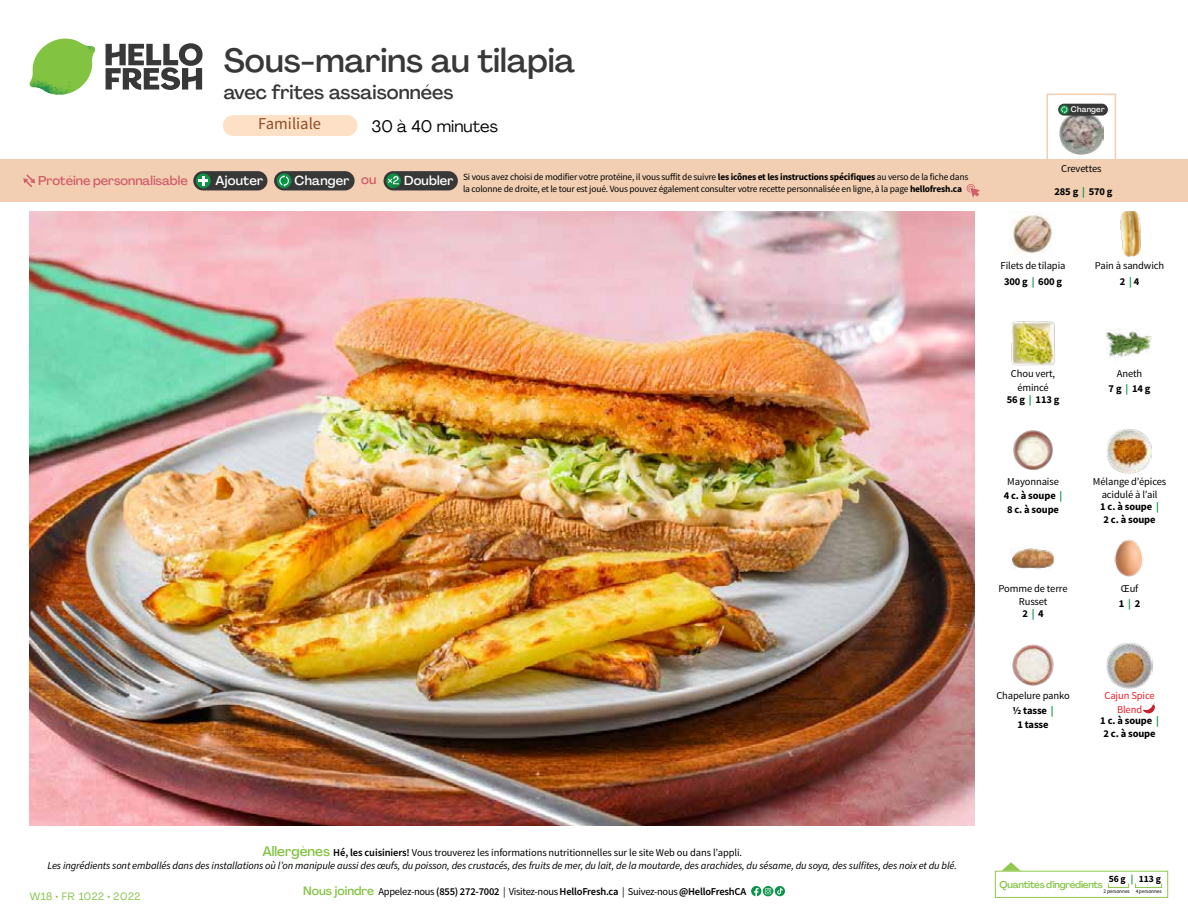
<style>
.page{position:relative;width:1188px;height:918px;background:#fff}
.page>*{position:absolute;margin:0;border:0;box-sizing:border-box;transform-origin:0 0}
.t1{font:500 33px "Agrandir";color:#383839}
.t2{font:500 19.5px "Agrandir";color:#383839}
.t3{font:16.5px "Agrandir";color:#000}
.t4{font:16.5px "Source Sans Pro";color:#8e4b25}
.t5{font:500 12.9px "Agrandir";letter-spacing:.015em;color:#fff}
.t6{font:500 12.75px "Agrandir";letter-spacing:-.005em;color:#d15f6a}
.t7{font:italic 10.5px/13.5px "Source Sans Pro";letter-spacing:-.01em;color:#000;text-align:center}
.t8{font:10.5px/14.9px "Source Sans Pro";letter-spacing:-.01em;color:#000;text-align:center}
.t9{font:600 10.5px "Source Sans Pro";letter-spacing:-.02em;color:#000}
.t10{font:700 10.5px/13.5px "Source Sans Pro";letter-spacing:-.01em;color:#000;text-align:center}
.t11{font:10.5px "Agrandir";letter-spacing:.05em;color:#82c341}
.t12{font:10.5px/13.5px "Source Sans Pro";letter-spacing:-.01em;color:#ed1d24;text-align:center}
.t13{font:500 9.75px "Agrandir";letter-spacing:-.025em;color:#82c341}
.t14{font:700 9.6px "Source Sans Pro";color:#000}
.t15{font:9.45px/12px "Source Sans Pro";letter-spacing:-.02em;color:#000}
.t16{font:500 7.95px "Agrandir";letter-spacing:.02em;color:#fff}
.t17{font:5.25px "Source Sans Pro";letter-spacing:-.01em;color:#000}
.s1{color:#d15f6a}
.s2{font-weight:700}
.s3{font-weight:700;color:#0b9446}
.s4{color:#0b9446}
.s5{font-family:"Agrandir";font-weight:500;font-style:normal;font-size:13.5px;color:#82c341}
.s6{font-weight:600;font-style:normal}
.s7{font-style:normal}
.s8{font-family:"Agrandir";font-weight:500;font-size:12px;color:#82c341}
.s9{font-weight:400}
</style>
<div class="page">
<svg style="left:106px;top:43px;width:97px;height:47px"></svg>
<svg style="left:34px;top:39px;width:59px;height:38px"></svg>
<img style="left:65px;top:39px;width:30px;height:25px">
<img style="left:33px;top:60px;width:56px;height:10px">
<img style="left:29px;top:64px;width:58px;height:31px">
<img style="left:64px;top:70px;width:25px;height:24px">
<img style="left:30px;top:211px;width:945px;height:615px">
<svg style="left:775px;top:886px;width:10px;height:10px"></svg>
<svg style="left:751px;top:886px;width:32px;height:10px"></svg>
<svg style="left:1002px;top:862px;width:19px;height:9px"></svg>
<div style="left:995px;top:871px;width:173px;height:27px;border:1px solid #91c84e"></div>
<div style="left:1108px;top:883px;width:21px;height:5px;border:1px solid #91c84e"></div>
<div style="left:1135px;top:883px;width:27px;height:5px;border:1px solid #91c84e"></div>
<img style="left:1011px;top:321px;width:44px;height:45px">
<img style="left:1106px;top:328px;width:46px;height:30px">
<img style="left:1013px;top:430px;width:40px;height:40px">
<img style="left:1106px;top:429px;width:46px;height:45px">
<img style="left:1011px;top:547px;width:45px;height:22px">
<img style="left:1114px;top:539px;width:30px;height:38px">
<img style="left:1012px;top:644px;width:42px;height:42px">
<img style="left:1120px;top:211px;width:21px;height:46px">
<img style="left:1012px;top:212px;width:40px;height:42px">
<img style="left:1107px;top:643px;width:45px;height:45px">
<svg style="left:1143px;top:702px;width:12px;height:12px"></svg>
<div style="left:0;top:160px;width:1188px;height:42px;background:#f2cfb3"></div>
<svg style="left:23px;top:174px;width:12px;height:13px"></svg>
<div style="left:384px;top:171px;width:74px;height:19px;background:#383839;border-radius:10px"></div>
<svg style="left:386px;top:173px;width:15px;height:15px"></svg>
<div style="left:389px;top:180px;width:11px;height:11px;background:#000;opacity:.35"></div>
<svg style="left:387px;top:176px;width:12px;height:8px"></svg>
<div style="left:274px;top:171px;width:81px;height:19px;background:#383839;border-radius:10px"></div>
<svg style="left:277px;top:173px;width:15px;height:15px"></svg>
<svg style="left:279px;top:175px;width:10px;height:12px"></svg>
<div style="left:193px;top:171px;width:74px;height:19px;background:#383839;border-radius:10px"></div>
<svg style="left:196px;top:173px;width:15px;height:15px"></svg>
<svg style="left:198px;top:176px;width:10px;height:10px"></svg>
<svg style="left:967px;top:184px;width:13px;height:13px"></svg>
<div style="left:1046px;top:94px;width:70px;height:69px;border:2px solid #f2cfb3"></div>
<img style="left:1060px;top:116px;width:43px;height:39px">
<div style="left:1058px;top:104px;width:50px;height:12px;background:#383839;border-radius:6px"></div>
<svg style="left:1060px;top:105px;width:9px;height:9px"></svg>
<svg style="left:1061px;top:106px;width:6px;height:7px"></svg>
<div style="left:223px;top:115px;width:134px;height:21px;background:#fee0c6;border-radius:10px"></div>
<h1 class="t1" style="left:224px;top:40px;width:353px">Sous-marins au tilapia</h1>
<h2 class="t2" style="left:224px;top:80px;width:231px">avec frites assaisonnées</h2>
<h3 class="t3" style="left:372px;top:116px;width:128px">30 à 40 minutes</h3>
<h3 class="t4" style="left:258px;top:114px;width:64px">Familiale</h3>
<p class="t16" style="left:1071px;top:104px;width:35px">Changer</p>
<p class="t6" style="left:38px;top:173px;width:151px">Protéine personnalisable</p>
<p class="t5" style="left:216px;top:172px;width:49px">Ajouter</p>
<p class="t5" style="left:295px;top:172px;width:83px">Changer <span class="s1">ou</span></p>
<p class="t5" style="left:404px;top:172px;width:51px">Doubler</p>
<p class="t8" style="left:1054px;top:157px;width:60px;line-height:22.6px">Crevettes<br><span class="s2">285 g</span> <span class="s3">|</span> <span class="s2">570 g</span></p>
<p class="t15" style="left:463px;top:171px;width:507px">Si vous avez choisi de modifier votre protéine, il vous suffit de suivre <span class="s2">les icônes et les instructions spécifiques</span> au verso de la fiche dans la colonne de droite, et le tour est joué. Vous pouvez également consulter votre recette personnalisée en ligne, à la page <span class="s2">hellofresh.ca</span></p>
<p class="t8" style="left:1001px;top:258px;width:66px;line-height:15.6px">Filets de tilapia<br><span class="s2">300 g</span> <span class="s3">|</span> <span class="s2">600 g</span></p>
<p class="t8" style="left:1095px;top:258px;width:71px;line-height:15.6px">Pain à sandwich<br><span class="s2">2</span> <span class="s3">|</span> <span class="s2">4</span></p>
<p class="t8" style="left:1011px;top:367px;width:46px;line-height:13.5px">Chou vert, émincé</p>
<p class="t10" style="left:1007px;top:392px;width:54px">56 g <span class="s4">|</span> 113 g</p>
<p class="t8" style="left:1109px;top:366px;width:43px">Aneth<br><span class="s2">7g</span> <span class="s3">|</span> <span class="s2">14g</span></p>
<p class="t8" style="left:1004px;top:474px;width:60px">Mayonnaise<br><span class="s2">4 c. à soupe</span> <span class="s3">|</span></p>
<p class="t10" style="left:1007px;top:502px;width:54px">8 c. à soupe</p>
<p class="t8" style="left:999px;top:582px;width:70px;line-height:13.5px">Pomme de terre<br>Russet</p>
<p class="t10" style="left:1022px;top:607px;width:23px">2 <span class="s4">|</span> 4</p>
<p class="t8" style="left:1093px;top:474px;width:75px;line-height:13.5px">Mélange d’épices acidulé à l’ail</p>
<p class="t10" style="left:1100px;top:500px;width:60px">1 c. à soupe <span class="s4">|<br></span>2 c. à soupe</p>
<p class="t8" style="left:1119px;top:581px;width:23px;text-align:left">Œuf<br><span class="s2">1</span> <span class="s3">|</span> <span class="s2">2</span></p>
<p class="t8" style="left:996px;top:689px;width:75px">Chapelure panko <span class="s2">½ tasse</span> <span class="s3">|</span></p>
<p class="t10" style="left:1018px;top:717px;width:33px">1 tasse</p>
<p class="t12" style="left:1104px;top:689px;width:52px">Cajun Spice<br>Blend</p>
<p class="t10" style="left:1100px;top:713px;width:60px">1 c. à soupe <span class="s4">|<br></span>2 c. à soupe</p>
<p class="t7" style="left:47px;top:846px;width:911px"><span class="s5">Allergènes</span> <span class="s6">Hé, les cuisiniers!</span> <span class="s7">Vous trouverez les informations nutritionnelles sur le site Web ou dans l’appli.<br></span>Les ingrédients sont emballés dans des installations où l’on manipule aussi des œufs, du poisson, des crustacés, des fruits de mer, du lait, de la moutarde, des arachides, du sésame, du soya, des sulfites, des noix et du blé.</p>
<p class="t11" style="left:30px;top:890px;width:112px">W18 • FR 1022 • 2022</p>
<p class="t9" style="left:303px;top:885px;width:445px"><span class="s8">Nous joindre</span> <span class="s9">Appelez-nous</span> (855) 272-7002 <span class="s9">| Visitez-nous</span> HelloFresh.ca <span class="s9">| Suivez-nous</span> @HelloFreshCA</p>
<p class="t14" style="left:1109px;top:872px;width:54px">56 g <span class="s4">|</span> 113 g</p>
<p class="t17" style="left:1103px;top:888px;width:60px">2 personnes 4 personnes</p>
<p class="t13" style="left:1000px;top:878px;width:105px">Quantités d'ingrédients</p>
</div>
